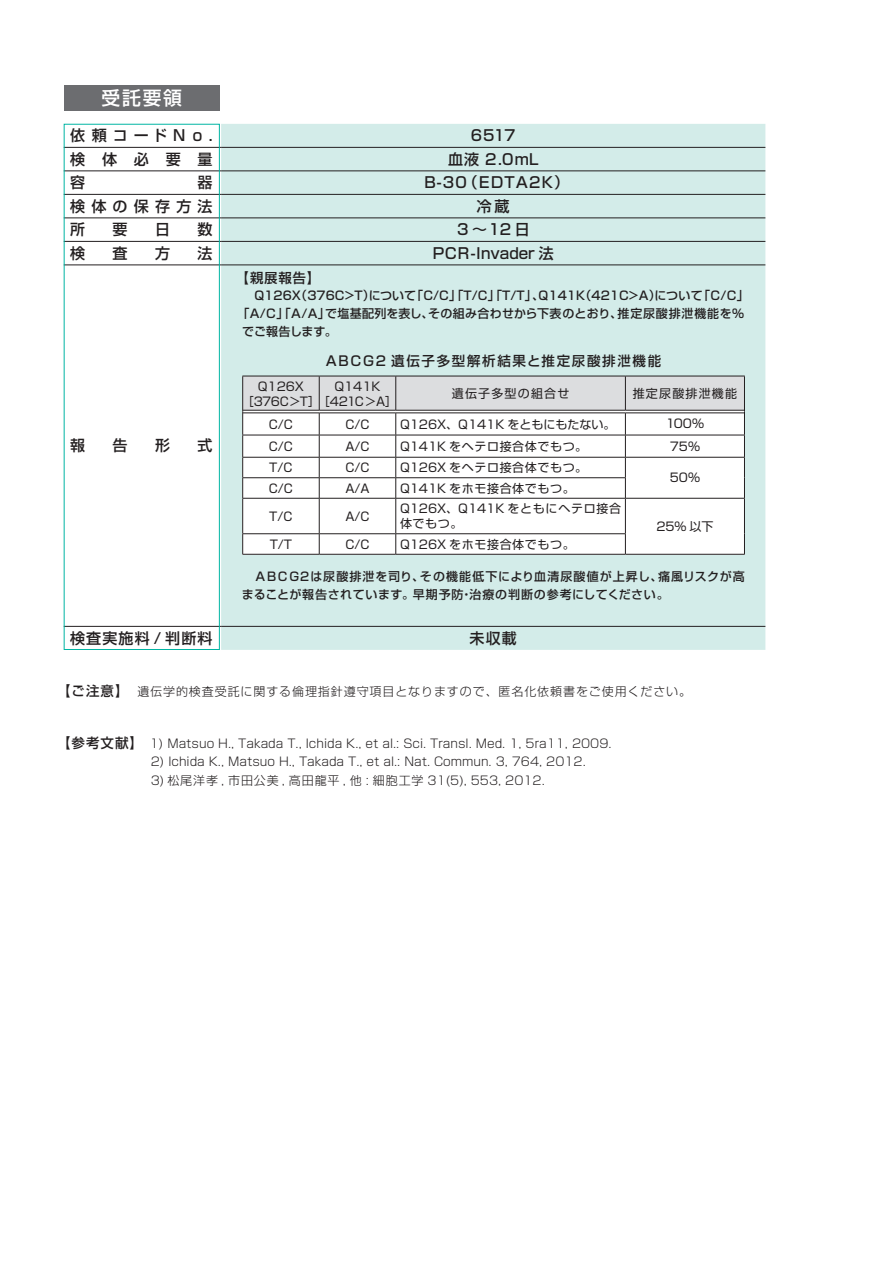
<style>
.page{position:relative;width:893px;height:1263px;background:#fff}
.page>*{position:absolute;margin:0;border:0;box-sizing:border-box;transform-origin:0 0}
.t1{font:500 18.75px "Shin Go Pro";color:#fff}
.t2{font:500 15px "Shin Go Pro";letter-spacing:.075em;color:#231f20}
.t3{font:500 15px "Shin Go Pro";color:#231f20}
.t4{font:500 15px "Shin Go Pro";letter-spacing:.4em;color:#231f20}
.t5{font:500 15px "Shin Go Pro";letter-spacing:.415em;color:#231f20}
.t6{font:500 13.5px "Shin Go Pro";letter-spacing:.125em;color:#231f20}
.t7{font:12px/15px "Shin Go Pro";letter-spacing:.05em;color:#231f20}
.t8{font:300 12px "Shin Go Pro";color:#231f20}
.t9{font:300 12px "Shin Go Pro";letter-spacing:.075em;color:#231f20}
.t10{font:500 12px/18px "Shin Go Pro";letter-spacing:.075em;color:#231f20}
.t11{font:500 12px "Shin Go Pro";letter-spacing:.005em;color:#231f20}
.t12{font:12px/15px "Shin Go Pro";color:#231f20;text-align:center}
.t13{font:500 12px "Shin Go Pro";letter-spacing:.03em;color:#231f20}
.t14{font:12px "Shin Go Pro";letter-spacing:.1em;color:#231f20}
.t15{font:500 12px "Shin Go Pro";letter-spacing:-.01em;color:#231f20}
.s1{font-weight:500;font-size:13.5px}
</style>
<div class="page">
<div style="left:64px;top:86px;width:156px;height:25px;background:#6c6d70"></div>
<div style="left:221px;top:124px;width:544px;height:526px;background:#d3ece9"></div>
<hr style="left:64px;top:170px;width:157px;height:1px;background:#231f20">
<hr style="left:64px;top:194px;width:157px;height:1px;background:#231f20">
<hr style="left:64px;top:217px;width:157px;height:1px;background:#231f20">
<hr style="left:64px;top:241px;width:157px;height:1px;background:#231f20">
<hr style="left:64px;top:264px;width:157px;height:1px;background:#231f20">
<hr style="left:64px;top:626px;width:157px;height:1px;background:#231f20">
<hr style="left:64px;top:147px;width:157px;height:1px;background:#231f20">
<hr style="left:221px;top:264px;width:544px;height:1px;background:#231f20">
<hr style="left:221px;top:626px;width:544px;height:1px;background:#231f20">
<hr style="left:221px;top:147px;width:544px;height:1px;background:#231f20">
<hr style="left:221px;top:170px;width:544px;height:1px;background:#231f20">
<hr style="left:221px;top:194px;width:544px;height:1px;background:#231f20">
<hr style="left:221px;top:217px;width:544px;height:1px;background:#231f20">
<hr style="left:221px;top:241px;width:544px;height:1px;background:#231f20">
<div style="left:64px;top:124px;width:156px;height:526px;border:1px solid #00b5a3"></div>
<div style="left:242px;top:376px;width:503px;height:179px;background:#fff"></div>
<svg style="left:242px;top:376px;width:503px;height:122px"></svg>
<hr style="left:242px;top:498px;width:77px;height:1px;background:#231f20">
<hr style="left:242px;top:499px;width:1px;height:34px;background:#231f20">
<hr style="left:319px;top:498px;width:77px;height:1px;background:#231f20">
<hr style="left:319px;top:499px;width:1px;height:34px;background:#231f20">
<hr style="left:396px;top:498px;width:229px;height:1px;background:#231f20">
<hr style="left:395px;top:499px;width:1px;height:34px;background:#231f20">
<hr style="left:625px;top:498px;width:120px;height:1px;background:#231f20">
<hr style="left:625px;top:499px;width:1px;height:34px;background:#231f20">
<hr style="left:744px;top:499px;width:1px;height:35px;background:#231f20">
<hr style="left:242px;top:533px;width:77px;height:1px;background:#231f20">
<svg style="left:242px;top:534px;width:1px;height:20px"></svg>
<hr style="left:319px;top:533px;width:77px;height:1px;background:#231f20">
<svg style="left:319px;top:534px;width:1px;height:20px"></svg>
<hr style="left:396px;top:533px;width:230px;height:1px;background:#231f20">
<svg style="left:395px;top:534px;width:1px;height:20px"></svg>
<svg style="left:625px;top:534px;width:1px;height:20px"></svg>
<svg style="left:744px;top:534px;width:1px;height:20px"></svg>
<hr style="left:242px;top:554px;width:77px;height:1px;background:#231f20">
<hr style="left:319px;top:554px;width:77px;height:1px;background:#231f20">
<hr style="left:396px;top:554px;width:229px;height:1px;background:#231f20">
<hr style="left:625px;top:554px;width:120px;height:1px;background:#231f20">
<hr style="left:243px;top:410px;width:76px;height:1px;background:#231f20">
<hr style="left:243px;top:413px;width:76px;height:1px;background:#231f20">
<hr style="left:319px;top:410px;width:77px;height:1px;background:#231f20">
<hr style="left:319px;top:413px;width:77px;height:1px;background:#231f20">
<hr style="left:396px;top:410px;width:229px;height:1px;background:#231f20">
<hr style="left:396px;top:413px;width:229px;height:1px;background:#231f20">
<hr style="left:625px;top:410px;width:119px;height:1px;background:#231f20">
<hr style="left:625px;top:413px;width:119px;height:1px;background:#231f20">
<h1 class="t1" style="left:101px;top:83px;width:82px">受託要領</h1>
<p class="t4" style="left:70px;top:123px;width:144px">依頼コードNo.</p>
<p class="t2" style="left:471px;top:123px;width:46px">6517</p>
<p class="t2" style="left:70px;top:147px;width:144px">検体必要量</p>
<p class="t2" style="left:448px;top:147px;width:92px">血液 2.0mL</p>
<p class="t2" style="left:70px;top:170px;width:16px">容</p>
<p class="t2" style="left:198px;top:170px;width:16px">器</p>
<p class="t2" style="left:424px;top:170px;width:146px">B-30（EDTA2K）</p>
<p class="t5" style="left:70px;top:194px;width:144px">検体の保存方法</p>
<p class="t2" style="left:477px;top:194px;width:34px">冷蔵</p>
<p class="t2" style="left:70px;top:217px;width:16px">所</p>
<p class="t2" style="left:113px;top:217px;width:16px">要</p>
<p class="t2" style="left:155px;top:217px;width:16px">日</p>
<p class="t2" style="left:198px;top:217px;width:16px">数</p>
<p class="t2" style="left:457px;top:217px;width:74px">3〜12日</p>
<p class="t2" style="left:70px;top:241px;width:16px">検</p>
<p class="t2" style="left:113px;top:241px;width:16px">査</p>
<p class="t2" style="left:155px;top:241px;width:16px">方</p>
<p class="t2" style="left:198px;top:241px;width:16px">法</p>
<p class="t3" style="left:433px;top:241px;width:122px">PCR-Invader 法</p>
<p class="t6" style="left:236px;top:267px;width:86px">【親展報告】</p>
<p class="t11" style="left:242px;top:285px;width:508px">　Q126X（376C&gt;T）について「C/C」「T/C」「T/T」、Q141K（421C&gt;A）について「C/C」</p>
<p class="t13" style="left:237px;top:303px;width:508px">「A/C」「A/A」で塩基配列を表し、その組み合わせから下表のとおり、推定尿酸排泄機能を%</p>
<p class="t15" style="left:242px;top:321px;width:96px">でご報告します。</p>
<p class="t2" style="left:70px;top:433px;width:16px">報</p>
<p class="t2" style="left:113px;top:433px;width:16px">告</p>
<p class="t2" style="left:155px;top:433px;width:16px">形</p>
<p class="t2" style="left:198px;top:433px;width:16px">式</p>
<p class="t6" style="left:326px;top:349px;width:337px">ABCG2 遺伝子多型解析結果と推定尿酸排泄機能</p>
<p class="t12" style="left:242px;top:377px;width:80px">Q126X［376C&gt;T］</p>
<p class="t12" style="left:318px;top:377px;width:81px">Q141K［421C&gt;A］</p>
<p class="t14" style="left:452px;top:384px;width:119px">遺伝子多型の組合せ</p>
<p class="t14" style="left:633px;top:384px;width:106px">推定尿酸排泄機能</p>
<p class="t7" style="left:269px;top:415px;width:26px">C/C</p>
<p class="t7" style="left:345px;top:415px;width:26px">C/C</p>
<p class="t12" style="left:400px;top:415px;width:217px">Q126X、Q141K をともにもたない。</p>
<p class="t7" style="left:666px;top:415px;width:40px">100%</p>
<p class="t7" style="left:269px;top:437px;width:26px">C/C</p>
<p class="t7" style="left:345px;top:437px;width:26px">A/C</p>
<p class="t7" style="left:400px;top:437px;width:189px">Q141K をヘテロ接合体でもつ。</p>
<p class="t7" style="left:670px;top:437px;width:32px">75%</p>
<p class="t7" style="left:269px;top:458px;width:25px">T/C</p>
<p class="t7" style="left:345px;top:458px;width:26px">C/C</p>
<p class="t7" style="left:400px;top:458px;width:189px">Q126X をヘテロ接合体でもつ。</p>
<p class="t7" style="left:670px;top:469px;width:32px">50%</p>
<p class="t7" style="left:269px;top:479px;width:26px">C/C</p>
<p class="t7" style="left:345px;top:479px;width:26px">A/A</p>
<p class="t7" style="left:400px;top:479px;width:176px">Q141K をホモ接合体でもつ。</p>
<p class="t7" style="left:269px;top:507px;width:25px">T/C</p>
<p class="t7" style="left:345px;top:507px;width:26px">A/C</p>
<p class="t7" style="left:400px;top:499px;width:223px">Q126X、Q141K をともにヘテロ接合体でもつ。</p>
<p class="t7" style="left:656px;top:517px;width:59px">25% 以下</p>
<p class="t7" style="left:270px;top:535px;width:24px">T/T</p>
<p class="t7" style="left:345px;top:535px;width:26px">C/C</p>
<p class="t7" style="left:400px;top:535px;width:176px">Q126X をホモ接合体でもつ。</p>
<p class="t10" style="left:242px;top:566px;width:504px">　ABCG2は尿酸排泄を司り、その機能低下により血清尿酸値が上昇し、痛風リスクが高まることが報告されています。早期予防・治療の判断の参考にしてください。</p>
<p class="t2" style="left:70px;top:626px;width:144px">検査実施料 / 判断料</p>
<p class="t2" style="left:470px;top:626px;width:49px">未収載</p>
<p class="t9" style="left:57px;top:681px;width:636px"><span class="s1">【ご注意】</span> 遺伝学的検査受託に関する倫理指針遵守項目となりますので、匿名化依頼書をご使用ください。</p>
<p class="t8" style="left:57px;top:733px;width:556px"><span class="s1">【参考文献】</span> 1) Matsuo H., Takada T., Ichida K., et al.: Sci. Transl. Med. 1, 5ra11, 2009.</p>
<p class="t8" style="left:151px;top:751px;width:437px">2) Ichida K., Matsuo H., Takada T., et al.: Nat. Commun. 3, 764, 2012.</p>
<p class="t9" style="left:151px;top:771px;width:396px">3) 松尾洋孝 , 市田公美 , 高田龍平 , 他 : 細胞工学 31(5), 553, 2012.</p>
</div>
